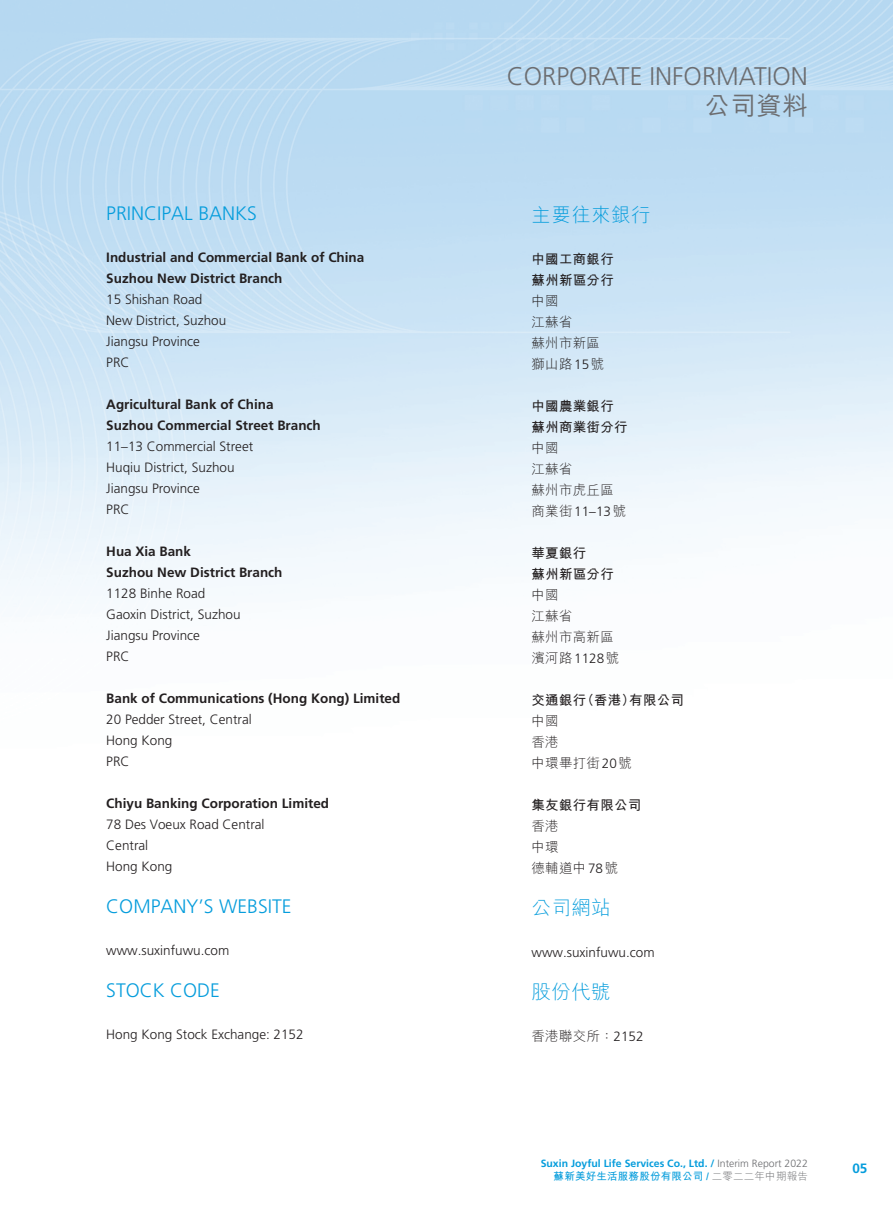
<style>
.page{position:relative;width:893px;height:1212px;background:#fff}
.page>*{position:absolute;margin:0;border:0;box-sizing:border-box;transform-origin:0 0}
.t1{font:300 25.5px "Frutiger LT Std";color:#6c6d70}
.t2{font:500 25.5px "M Hei HK";color:#6c6d70}
._01_H1_E{font:300 19.5px "Frutiger LT Std";color:#069ddc}
._001_H1_C{font:300 19.5px "M Hei HK";letter-spacing:.02em;color:#069ddc}
._00_txt_E{font:300 13.5px "Frutiger LT Std";color:#231f20}
._00_txt_E-2{font:700 13.5px "Frutiger LT Std";color:#231f20}
._000_txt_C{font:300 13.5px "M Hei HK";letter-spacing:.02em;color:#231f20}
._000_txt_C-2{font:700 13.5px "M Hei HK";letter-spacing:.02em;color:#231f20}
._000_txt_C-3{font:300 13.5px "Frutiger LT Std";color:#231f20}
.t3{font:700 13.5px "Frutiger LT Std";color:#069ddc}
.t4{font:700 10.5px "Frutiger LT Std";color:#069ddc}
.t5{font:700 10.5px "M Hei HK";letter-spacing:.02em;color:#069ddc}
.s1{font-family:"Frutiger LT Std"}
.s2{font-family:"M Hei HK"}
.s3{font-weight:300;color:#6c6d70}
.s4{font-family:"Frutiger LT Std";font-stretch:condensed}
</style>
<div class="page">
<img style="left:0;top:0;width:893px;height:607px">
<p class="_01_H1_E" style="left:106px;top:203px;width:152px">PRINCIPAL BANKS</p>
<p class="_00_txt_E-2" style="left:106px;top:250px;width:260px">Industrial and Commercial Bank of China</p>
<p class="_00_txt_E-2" style="left:106px;top:271px;width:178px">Suzhou New District Branch</p>
<p class="_00_txt_E" style="left:106px;top:292px;width:98px">15 Shishan Road</p>
<p class="_00_txt_E" style="left:106px;top:313px;width:122px">New District, Suzhou</p>
<p class="_00_txt_E" style="left:106px;top:334px;width:95px">Jiangsu Province</p>
<p class="_00_txt_E" style="left:106px;top:355px;width:25px">PRC</p>
<p class="_00_txt_E-2" style="left:106px;top:397px;width:169px">Agricultural Bank of China</p>
<p class="_00_txt_E-2" style="left:106px;top:418px;width:216px">Suzhou Commercial Street Branch</p>
<p class="_00_txt_E" style="left:106px;top:439px;width:149px">11–13 Commercial Street</p>
<p class="_00_txt_E" style="left:106px;top:460px;width:130px">Huqiu District, Suzhou</p>
<p class="_00_txt_E" style="left:106px;top:481px;width:95px">Jiangsu Province</p>
<p class="_00_txt_E" style="left:106px;top:502px;width:25px">PRC</p>
<p class="_00_txt_E-2" style="left:106px;top:544px;width:86px">Hua Xia Bank</p>
<p class="_00_txt_E-2" style="left:106px;top:565px;width:178px">Suzhou New District Branch</p>
<p class="_00_txt_E" style="left:106px;top:586px;width:101px">1128 Binhe Road</p>
<p class="_00_txt_E" style="left:106px;top:607px;width:136px">Gaoxin District, Suzhou</p>
<p class="_00_txt_E" style="left:106px;top:628px;width:95px">Jiangsu Province</p>
<p class="_00_txt_E" style="left:106px;top:649px;width:25px">PRC</p>
<p class="_00_txt_E-2" style="left:106px;top:691px;width:296px">Bank of Communications (Hong Kong) Limited</p>
<p class="_00_txt_E" style="left:106px;top:712px;width:147px">20 Pedder Street, Central</p>
<p class="_00_txt_E" style="left:106px;top:733px;width:68px">Hong Kong</p>
<p class="_00_txt_E" style="left:106px;top:754px;width:25px">PRC</p>
<p class="_00_txt_E-2" style="left:106px;top:796px;width:224px">Chiyu Banking Corporation Limited</p>
<p class="_00_txt_E" style="left:106px;top:817px;width:160px">78 Des Voeux Road Central</p>
<p class="_00_txt_E" style="left:106px;top:838px;width:43px">Central</p>
<p class="_00_txt_E" style="left:106px;top:859px;width:68px">Hong Kong</p>
<p class="_01_H1_E" style="left:106px;top:896px;width:187px">COMPANY’S WEBSITE</p>
<p class="_00_txt_E" style="left:106px;top:943px;width:125px">www.suxinfuwu.com</p>
<p class="_01_H1_E" style="left:106px;top:980px;width:115px">STOCK CODE</p>
<p class="_00_txt_E" style="left:106px;top:1027px;width:199px">Hong Kong Stock Exchange: 2152</p>
<h1 class="t1" style="left:507px;top:62px;width:303px">CORPORATE INFORMATION</h1>
<h1 class="t2" style="left:704px;top:87px;width:105px">公司資料</h1>
<p class="_001_H1_C" style="left:531px;top:204px;width:120px">主要往來銀行</p>
<p class="_000_txt_C-2" style="left:531px;top:249px;width:84px">中國工商銀行</p>
<p class="_000_txt_C-2" style="left:531px;top:270px;width:84px">蘇州新區分行</p>
<p class="_000_txt_C" style="left:531px;top:294px;width:29px">中國</p>
<p class="_000_txt_C" style="left:531px;top:315px;width:43px">江蘇省</p>
<p class="_000_txt_C" style="left:531px;top:336px;width:70px">蘇州市新區</p>
<p class="_000_txt_C" style="left:531px;top:357px;width:74px">獅山路<span class="s1">15</span>號</p>
<p class="_000_txt_C-2" style="left:531px;top:396px;width:84px">中國農業銀行</p>
<p class="_000_txt_C-2" style="left:531px;top:417px;width:98px">蘇州商業街分行</p>
<p class="_000_txt_C" style="left:531px;top:441px;width:29px">中國</p>
<p class="_000_txt_C" style="left:531px;top:462px;width:43px">江蘇省</p>
<p class="_000_txt_C" style="left:531px;top:483px;width:84px">蘇州市虎丘區</p>
<p class="_000_txt_C-3" style="left:531px;top:503px;width:96px"><span class="s2">商業街</span>11–13<span class="s2">號</span></p>
<p class="_000_txt_C-2" style="left:531px;top:543px;width:56px">華夏銀行</p>
<p class="_000_txt_C-2" style="left:531px;top:564px;width:84px">蘇州新區分行</p>
<p class="_000_txt_C" style="left:531px;top:588px;width:29px">中國</p>
<p class="_000_txt_C" style="left:531px;top:609px;width:43px">江蘇省</p>
<p class="_000_txt_C" style="left:531px;top:630px;width:84px">蘇州市高新區</p>
<p class="_000_txt_C" style="left:531px;top:651px;width:89px">濱河路<span class="s1">1128</span>號</p>
<p class="_000_txt_C-2" style="left:531px;top:690px;width:154px">交通銀行（香港）有限公司</p>
<p class="_000_txt_C" style="left:531px;top:714px;width:29px">中國</p>
<p class="_000_txt_C" style="left:531px;top:735px;width:29px">香港</p>
<p class="_000_txt_C" style="left:531px;top:756px;width:102px">中環畢打街<span class="s1">20</span>號</p>
<p class="_000_txt_C-2" style="left:531px;top:795px;width:111px">集友銀行有限公司</p>
<p class="_000_txt_C" style="left:531px;top:819px;width:29px">香港</p>
<p class="_000_txt_C" style="left:531px;top:840px;width:29px">中環</p>
<p class="_000_txt_C" style="left:531px;top:861px;width:88px">德輔道中<span class="s1">78</span>號</p>
<p class="_001_H1_C" style="left:531px;top:897px;width:81px">公司網站</p>
<p class="_000_txt_C-3" style="left:531px;top:944px;width:125px">www.suxinfuwu.com</p>
<p class="_001_H1_C" style="left:531px;top:981px;width:81px">股份代號</p>
<p class="_000_txt_C" style="left:531px;top:1029px;width:114px">香港聯交所：<span class="s1">2152</span></p>
<p class="t4" style="left:541px;top:1157px;width:269px">Suxin Joyful Life Services Co., Ltd. / <span class="s3">Interim Report 2022</span></p>
<p class="t5" style="left:554px;top:1168px;width:256px">蘇新美好生活服務股份有限公司 <span class="s4">/</span> <span class="s3">二零二二年中期報告</span></p>
<p class="t3" style="left:852px;top:1161px;width:17px">05</p>
</div>
